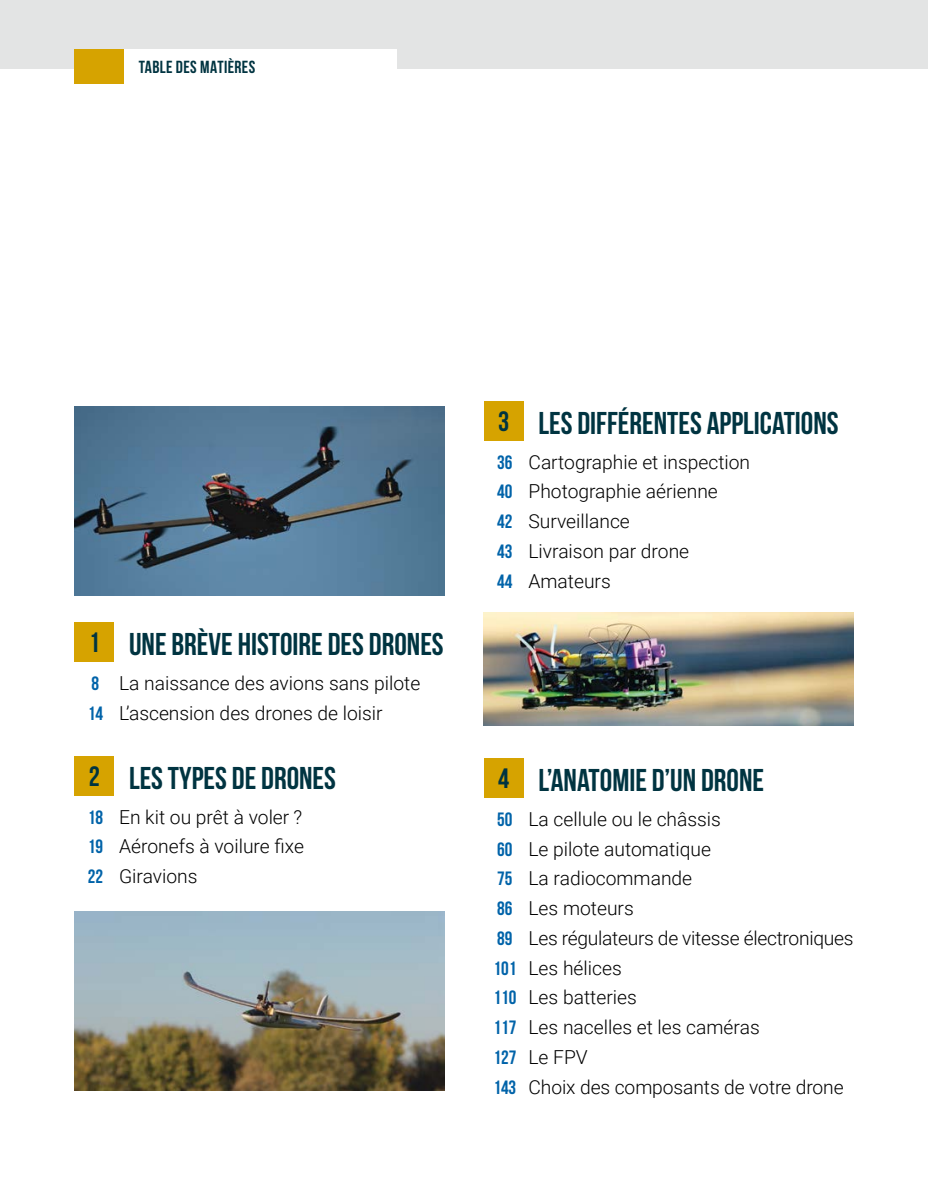
<style>
.page{position:relative;width:928px;height:1191px;background:#fff}
.page>*{position:absolute;margin:0;border:0;box-sizing:border-box;transform-origin:0 0}
.t1{font:700 31.5px "Bebas Neue";color:#003441}
.t2{font:300 19.25px/29.8px "Roboto";color:#000}
.t3{font:700 17.5px "Bebas Neue";letter-spacing:.02em;color:#003441}
.s1{font-size:28px}
.s2{font-family:"Bebas Neue";font-weight:700;color:#0063a9}
</style>
<div class="page">
<div style="left:0;top:0;width:928px;height:68px;background:#e3e4e4"></div>
<div style="left:74px;top:49px;width:50px;height:35px;background:#d6a300"></div>
<div style="left:124px;top:49px;width:273px;height:35px;background:#fff"></div>
<div style="left:74px;top:622px;width:40px;height:40px;background:#d6a300"></div>
<div style="left:74px;top:756px;width:40px;height:40px;background:#d6a300"></div>
<div style="left:484px;top:401px;width:39px;height:40px;background:#d6a300"></div>
<div style="left:484px;top:758px;width:39px;height:40px;background:#d6a300"></div>
<img style="left:74px;top:407px;width:370px;height:188px">
<img style="left:74px;top:911px;width:370px;height:179px">
<img style="left:484px;top:613px;width:369px;height:112px">
<p class="t3" style="left:139px;top:57px;width:118px">TABLE DES MATIÈRES</p>
<h1 class="t1" style="left:89px;top:627px;width:356px"><span class="s1">1</span> UNE BRÈVE HISTOIRE DES DRONES</h1>
<p class="t2" style="left:88px;top:667px;width:334px"><span class="s2">8</span> La naissance des avions sans pilote<br><span class="s2">14</span> L’ascension des drones de loisir</p>
<h1 class="t1" style="left:89px;top:761px;width:249px"><span class="s1">2</span> LES TYPES DE DRONES</h1>
<p class="t2" style="left:88px;top:801px;width:218px;text-align:justify"><span class="s2">18</span> En kit ou prêt à voler ?<br><span class="s2">19</span> Aéronefs à voilure fixe <span class="s2">22</span> Giravions</p>
<h1 class="t1" style="left:498px;top:406px;width:342px"><span class="s1">3</span> LES DIFFÉRENTES APPLICATIONS</h1>
<p class="t2" style="left:497px;top:446px;width:254px"><span class="s2">36</span> Cartographie et inspection<br><span class="s2">40</span> Photographie aérienne<br><span class="s2">42</span> Surveillance<br><span class="s2">43</span> Livraison par drone<br><span class="s2">44</span> Amateurs</p>
<h1 class="t1" style="left:498px;top:763px;width:267px"><span class="s1">4</span> L’ANATOMIE D’UN DRONE</h1>
<p class="t2" style="left:493px;top:803px;width:361px"><span class="s2">50</span> La cellule ou le châssis<br><span class="s2">60</span> Le pilote automatique<br><span class="s2">75</span> La radiocommande<br><span class="s2">86</span> Les moteurs<br><span class="s2">89</span> Les régulateurs de vitesse électroniques<br><span class="s2">101</span> Les hélices<br><span class="s2">110</span> Les batteries<br><span class="s2">117</span> Les nacelles et les caméras<br><span class="s2">127</span> Le FPV<br><span class="s2">143</span> Choix des composants de votre drone</p>
</div>
